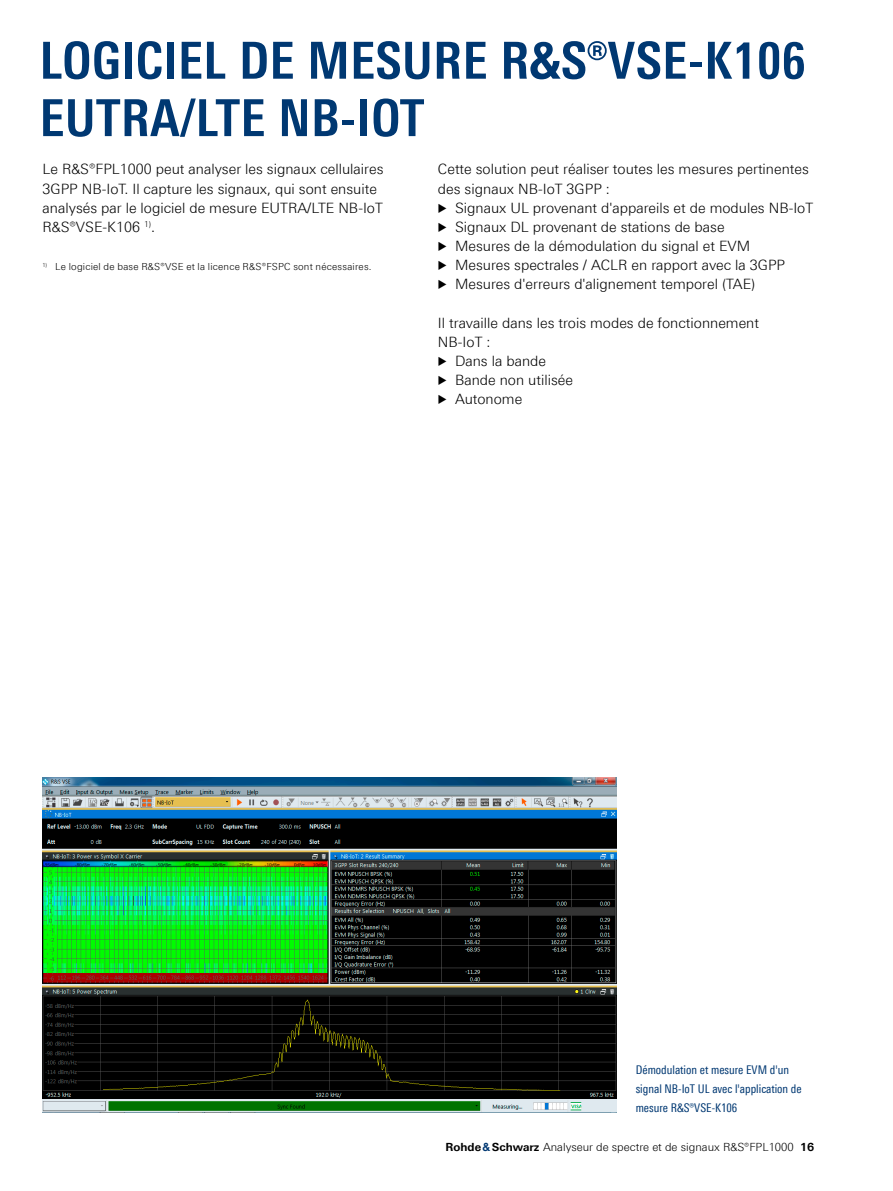
<style>
.page{position:relative;width:893px;height:1191px;background:#fff}
.page>*{position:absolute;margin:0;border:0;box-sizing:border-box;transform-origin:0 0}
.Seiten_Headline_34Pt_blau{font:700 condensed 51px/57.4px "Linotype Universfor RS";letter-spacing:.01em;color:#003872}
.Haupttext{font:300 14.25px/19.2px "Linotype Universfor RS";color:#000}
.Bildunterschrift{font:condensed 12px/19.2px "Linotype Universfor RS";color:#003872}
.t1{font:300 11.25px "Linotype Universfor RS";color:#000}
.Fussnote{font:300 9.75px "Linotype Universfor RS";letter-spacing:.02em;color:#000}
.s1{font-size:11.4px}
.s2{font-weight:700}
.s3{font-weight:700;color:#003872}
</style>
<div class="page">
<img style="left:43px;top:777px;width:574px;height:335px">
<p class="Seiten_Headline_34Pt_blau" style="left:40px;top:31px;width:768px">LOGICIEL DE MESURE R&amp;S®VSE-K106<br>EUTRA/LTE NB-IOT</p>
<p class="Haupttext" style="left:438px;top:160px;width:372px">Cette solution peut réaliser toutes les mesures pertinentes des signaux NB-IoT 3GPP :</p>
<p class="Haupttext" style="left:438px;top:198px;width:377px"><span class="s1">▶</span> Signaux UL provenant d'appareils et de modules NB-IoT</p>
<p class="Haupttext" style="left:438px;top:217px;width:288px"><span class="s1">▶</span> Signaux DL provenant de stations de base</p>
<p class="Haupttext" style="left:438px;top:236px;width:314px"><span class="s1">▶</span> Mesures de la démodulation du signal et EVM</p>
<p class="Haupttext" style="left:438px;top:255px;width:349px"><span class="s1">▶</span> Mesures spectrales / ACLR en rapport avec la 3GPP</p>
<p class="Haupttext" style="left:438px;top:274px;width:319px"><span class="s1">▶</span> Mesures d'erreurs d'alignement temporel (TAE)</p>
<p class="Haupttext" style="left:438px;top:313px;width:323px">Il travaille dans les trois modes de fonctionnement<br>NB-IoT :</p>
<p class="Haupttext" style="left:438px;top:351px;width:110px"><span class="s1">▶</span> Dans la bande</p>
<p class="Haupttext" style="left:438px;top:370px;width:137px"><span class="s1">▶</span> Bande non utilisée</p>
<p class="Haupttext" style="left:438px;top:389px;width:86px"><span class="s1">▶</span> Autonome</p>
<p class="Haupttext" style="left:43px;top:160px;width:342px">Le R&amp;S®FPL1000 peut analyser les signaux cellulaires 3GPP NB-IoT. Il capture les signaux, qui sont ensuite analysés par le logiciel de mesure EUTRA/LTE NB-IoT R&amp;S®VSE-K106 <sup>1)</sup>.</p>
<p class="Fussnote" style="left:43px;top:261px;width:331px"><sup>1)</sup> Le logiciel de base R&amp;S®VSE et la licence R&amp;S®FSPC sont nécessaires.</p>
<p class="Bildunterschrift" style="left:636px;top:1060px;width:168px">Démodulation et mesure EVM d'un signal NB-IoT UL avec l'application de mesure R&amp;S®VSE-K106</p>
<p class="t1" style="left:446px;top:1140px;width:370px"><span class="s2">Rohde</span><span class="s3">&amp;</span><span class="s2">Schwarz</span> Analyseur de spectre et de signaux R&amp;S®FPL1000 <span class="s2">16</span></p>
</div>
